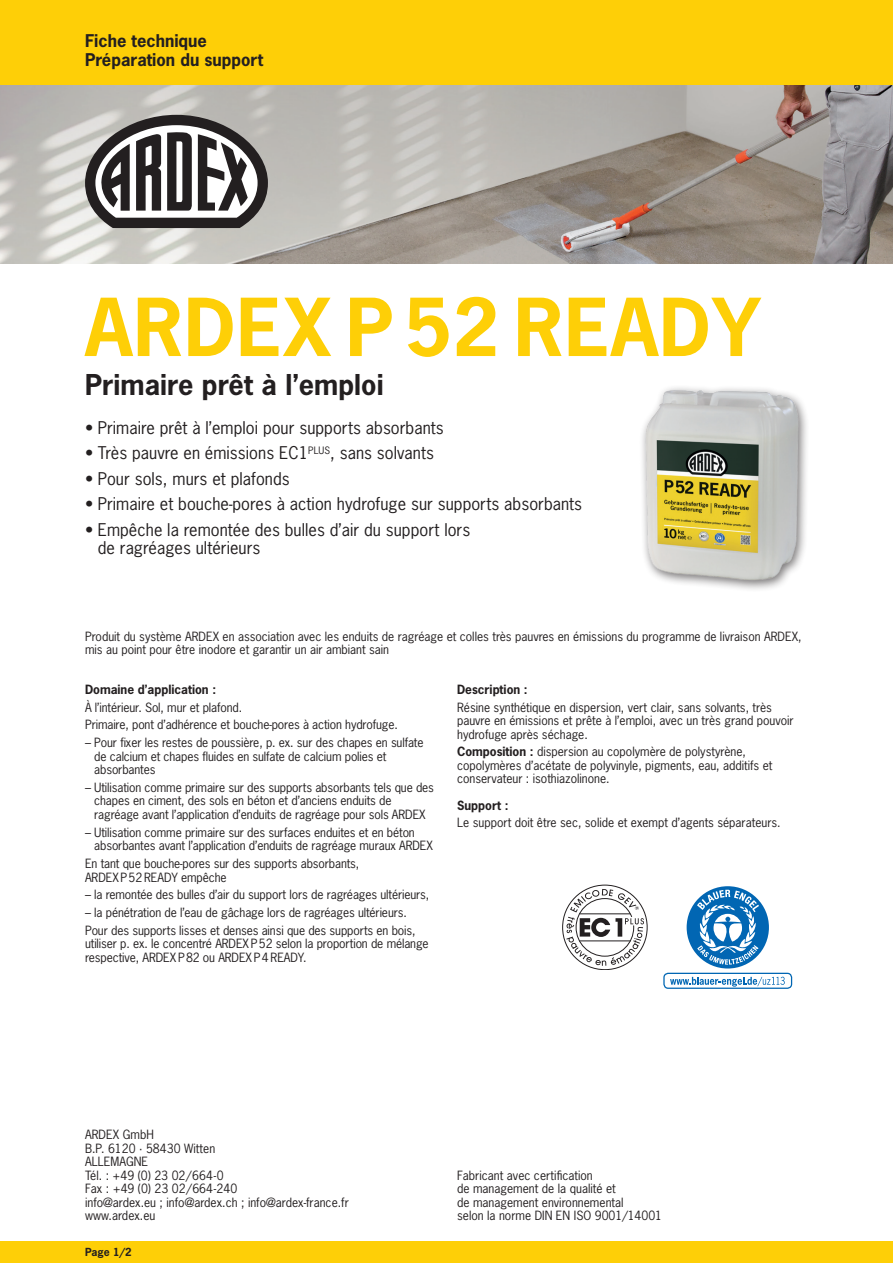
<style>
.page{position:relative;width:893px;height:1263px;background:#fff}
.page>*{position:absolute;margin:0;border:0;box-sizing:border-box;transform-origin:0 0}
.t1{font:700 75px "News Gothic Std";letter-spacing:.015em;color:#fecf07}
.t2{font:700 27px "News Gothic Std";letter-spacing:.005em;color:#231f20}
.t3{font:16.5px/18px "News Gothic Std";letter-spacing:.005em;color:#231f20}
.t4{font:700 16.5px/19.5px "News Gothic Std";color:#231f20}
.t5{font:12px/13.5px "News Gothic Std";letter-spacing:-.01em;color:#231f20}
.t6{font:700 12px "News Gothic Std";color:#231f20}
.t7{font:700 10.5px "News Gothic Std";color:#231f20}
.s1{font-weight:700}
</style>
<div class="page">
<div style="left:0;top:0;width:893px;height:85px;background:#fecf07"></div>
<div style="left:0;top:1242px;width:893px;height:21px;background:#fecf07"></div>
<img style="left:0;top:85px;width:893px;height:179px">
<img style="left:642px;top:387px;width:165px;height:202px">
<svg style="left:85px;top:115px;width:183px;height:113px"></svg>
<svg style="left:687px;top:886px;width:82px;height:82px"></svg>
<svg style="left:670px;top:977px;width:115px;height:9px"></svg>
<div style="left:663px;top:973px;width:129px;height:16px;border:1px solid #0166b3;border-radius:4px"></div>
<svg style="left:562px;top:885px;width:85px;height:85px"></svg>
<h3 class="t4" style="left:85px;top:31px;width:180px">Fiche technique<br>Préparation du support</h3>
<h1 class="t1" style="left:85px;top:278px;width:677px">ARDEX P52 READY</h1>
<h2 class="t2" style="left:85px;top:367px;width:300px">Primaire prêt à l’emploi</h2>
<h3 class="t3" style="left:85px;top:418px;width:360px">• Primaire prêt à l’emploi pour supports absorbants</h3>
<h3 class="t3" style="left:85px;top:444px;width:350px">• Très pauvre en émissions EC1<sup>PLUS</sup>, sans solvants</h3>
<h3 class="t3" style="left:85px;top:469px;width:206px">• Pour sols, murs et plafonds</h3>
<h3 class="t3" style="left:85px;top:495px;width:499px">• Primaire et bouche-pores à action hydrofuge sur supports absorbants</h3>
<h3 class="t3" style="left:98px;top:520px;width:374px;text-indent:-13px">• Empêche la remontée des bulles d’air du support lors de ragréages ultérieurs</h3>
<p class="t5" style="left:85px;top:629px;width:718px">Produit du système ARDEX en association avec les enduits de ragréage et colles très pauvres en émissions du programme de livraison ARDEX, mis au point pour être inodore et garantir un air ambiant sain</p>
<p class="t6" style="left:85px;top:681px;width:133px">Domaine d’application :</p>
<p class="t5" style="left:85px;top:698px;width:314px;line-height:17.7px">À l’intérieur. Sol, mur et plafond.<br>Primaire, pont d’adhérence et bouche-pores à action hydrofuge.</p>
<p class="t5" style="left:94px;top:736px;width:331px;text-indent:-9px">– Pour fixer les restes de poussière, p. ex. sur des chapes en sulfate de calcium et chapes fluides en sulfate de calcium polies et absorbantes</p>
<p class="t5" style="left:94px;top:781px;width:341px;text-indent:-9px">– Utilisation comme primaire sur des supports absorbants tels que des chapes en ciment, des sols en béton et d’anciens enduits de ragréage avant l’application d’enduits de ragréage pour sols ARDEX</p>
<p class="t5" style="left:94px;top:825px;width:340px;text-indent:-9px">– Utilisation comme primaire sur des surfaces enduites et en béton absorbantes avant l’application d’enduits de ragréage muraux ARDEX</p>
<p class="t5" style="left:85px;top:857px;width:276px">En tant que bouche-pores sur des supports absorbants,<br>ARDEX P52 READY empêche</p>
<p class="t5" style="left:85px;top:888px;width:346px">– la remontée des bulles d’air du support lors de ragréages ultérieurs,</p>
<p class="t5" style="left:85px;top:903px;width:332px;line-height:17.7px">– la pénétration de l’eau de gâchage lors de ragréages ultérieurs.<br>Pour des supports lisses et denses ainsi que des supports en bois,</p>
<p class="t5" style="left:85px;top:937px;width:345px">utiliser p. ex. le concentré ARDEX P52 selon la proportion de mélange respective, ARDEX P82 ou ARDEX P4 READY.</p>
<p class="t6" style="left:457px;top:681px;width:72px">Description :</p>
<p class="t5" style="left:457px;top:700px;width:338px">Résine synthétique en dispersion, vert clair, sans solvants, très pauvre en émissions et prête à l’emploi, avec un très grand pouvoir hydrofuge après séchage.</p>
<p class="t5" style="left:457px;top:745px;width:317px"><span class="s1">Composition :</span> dispersion au copolymère de polystyrène, copolymères d’acétate de polyvinyle, pigments, eau, additifs et conservateur : isothiazolinone.</p>
<p class="t6" style="left:457px;top:797px;width:53px">Support :</p>
<p class="t5" style="left:457px;top:816px;width:325px">Le support doit être sec, solide et exempt d’agents séparateurs.</p>
<p class="t5" style="left:85px;top:1128px;width:265px">ARDEX GmbH<br>B.P. 6120 · 58430 Witten<br>ALLEMAGNE<br>Tél. : +49 (0) 23 02/664-0<br>Fax : +49 (0) 23 02/664-240<br>info@ardex.eu ; info@ardex.ch ; info@ardex-france.fr www.ardex.eu</p>
<p class="t7" style="left:85px;top:1245px;width:48px">Page 1/2</p>
<p class="t5" style="left:457px;top:1168px;width:207px">Fabricant avec certification<br>de management de la qualité et<br>de management environnemental<br>selon la norme DIN EN ISO 9001/14001</p>
</div>
